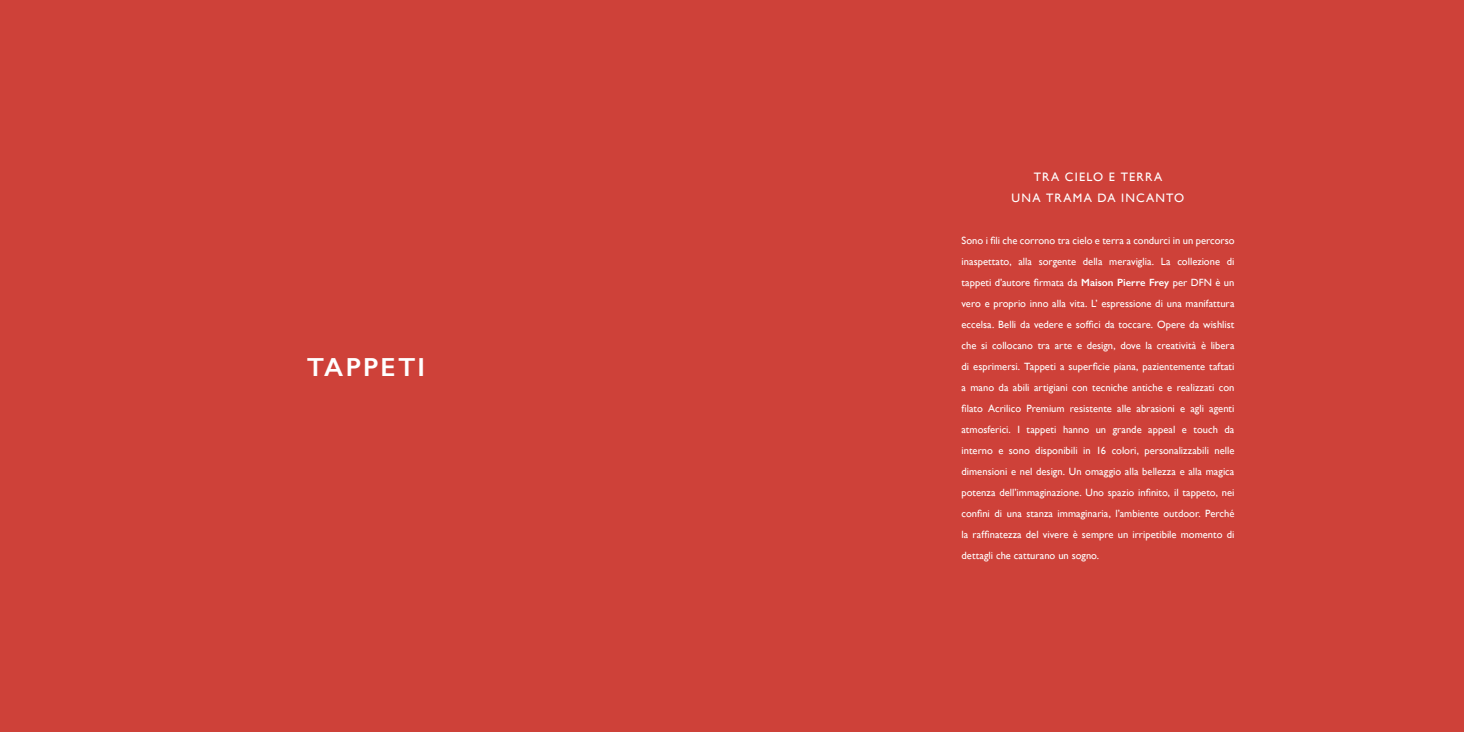
<style>
.page{position:relative;width:1464px;height:732px;background:#fff}
.page>*{position:absolute;margin:0;border:0;box-sizing:border-box;transform-origin:0 0}
.t1{font:600 26.25px "Gill Sans";letter-spacing:.08em;color:#fff}
.t2{font:12.25px/21px "Gill Sans";letter-spacing:.095em;color:#fff;text-align:center}
.t3{font:10.5px/21px "Gill Sans";color:#fff;text-align:justify}
.s1{font-weight:600}
</style>
<div class="page">
<div style="left:0;top:0;width:1463px;height:732px;background:#ce4139"></div>
<h1 class="t1" style="left:307px;top:351px;width:120px">TAPPETI</h1>
<p class="t2" style="left:1011px;top:166px;width:174px">TRA CIELO E TERRA<br>UNA TRAMA DA INCANTO</p>
<p class="t3" style="left:961px;top:230px;width:274px">Sono i fili che corrono tra cielo e terra a condurci in un percorso inaspettato, alla sorgente della meraviglia. La collezione di tappeti d’autore firmata da <span class="s1">Maison Pierre Frey</span> per DFN è un vero e proprio inno alla vita. L’ espressione di una manifattura eccelsa. Belli da vedere e soffici da toccare. Opere da wishlist che si collocano tra arte e design, dove la creatività è libera di esprimersi. Tappeti a superficie piana, pazientemente taftati a mano da abili artigiani con tecniche antiche e realizzati con filato Acrilico Premium resistente alle abrasioni e agli agenti atmosferici. I tappeti hanno un grande appeal e touch da interno e sono disponibili in 16 colori, personalizzabili nelle dimensioni e nel design. Un omaggio alla bellezza e alla magica potenza dell’immaginazione. Uno spazio infinito, il tappeto, nei confini di una stanza immaginaria, l’ambiente outdoor. Perché la raffinatezza del vivere è sempre un irripetibile momento di dettagli che catturano un sogno.</p>
</div>
